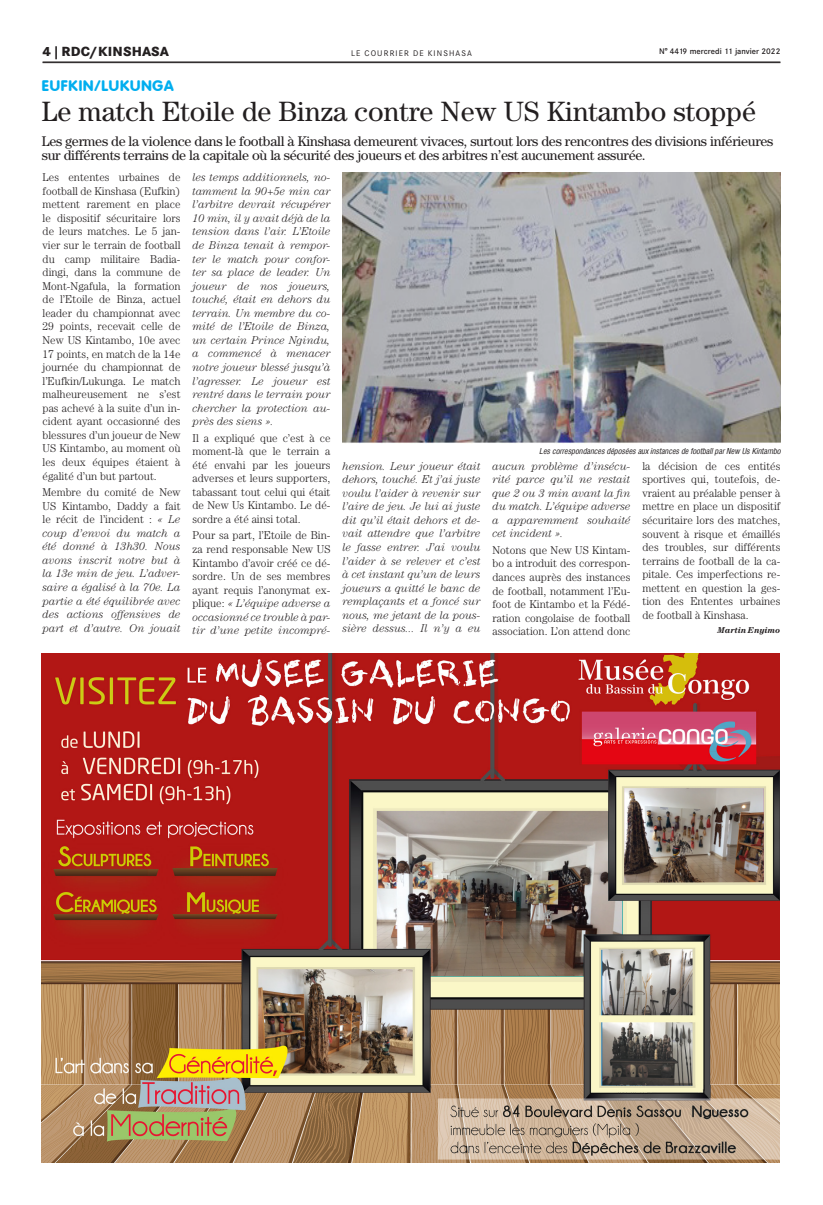
<style>
.page{position:relative;width:823px;height:1205px;background:#fff}
.page>*{position:absolute;margin:0;border:0;box-sizing:border-box;transform-origin:0 0}
.t1{font:28px "Century";color:#231f20}
.t2{font:800 15px "Corporate Rounded";letter-spacing:.06em;color:#00aeef}
.t3{font:14px/14px "Century";letter-spacing:-.02em;color:#231f20}
.t4{font:800 13px "Corporate SBQ";letter-spacing:.01em;color:#231f20}
.t5{font:300 11.3px/13.6px "Century";color:#231f20;text-align:justify}
.t6{font:italic 300 11.3px/13.6px "Century";color:#231f20;text-align:justify}
.t7{font:italic 700 8.5px "Century";color:#231f20}
.t8{font:italic 8px "Corporate Condensed";color:#231f20}
.t9{font:500 8px "Corporate SBQ";color:#231f20}
.t10{font:8px "Corporate SBQ";letter-spacing:.14em;color:#231f20}
.s1{font-style:normal}
.s2{font-style:italic}
</style>
<div class="page">
<hr style="left:43px;top:62px;width:737px;height:1px;background:#231f20">
<img style="left:342px;top:172px;width:438px;height:271px">
<img style="left:42px;top:653px;width:737px;height:509px">
<p class="t4" style="left:43px;top:43px;width:128px">4 | RDC/KINSHASA</p>
<p class="t10" style="left:351px;top:49px;width:122px">LE COURRIER DE KINSHASA</p>
<p class="t9" style="left:658px;top:46px;width:123px">N° 4419 mercredi 11 janvier 2022</p>
<h2 class="t2" style="left:42px;top:77px;width:133px">EUFKIN/LUKUNGA</h2>
<h1 class="t1" style="left:42px;top:95px;width:715px">Le match Etoile de Binza contre New US Kintambo stoppé</h1>
<p class="t3" style="left:42px;top:134px;width:732px">Les germes de la violence dans le football à Kinshasa demeurent vivaces, surtout lors des rencontres des divisions inférieures sur différents terrains de la capitale où la sécurité des joueurs et des arbitres n’est aucunement assurée.</p>
<p class="t5" style="left:43px;top:170px;width:139px">Les ententes urbaines de football de Kinshasa (Eufkin) mettent rarement en place le dispositif sécuritaire lors de leurs matches. Le 5 jan&shy;vier sur le terrain de football du camp militaire Badia&shy;dingi, dans la commune de Mont-Ngafula, la formation de l’Etoile de Binza, actuel leader du championnat avec 29 points, recevait celle de New US Kintambo, 10e avec 17 points, en match de la 14e journée du championnat de l’Eufkin/Lukunga. Le match malheureusement ne s’est pas achevé à la suite d’un in&shy;cident ayant occasionné des blessures d’un joueur de New US Kintambo, au moment où les deux équipes étaient à égalité d’un but partout.</p>
<p class="t6" style="left:43px;top:485px;width:139px"><span class="s1">Membre du comité de New US Kintambo, Daddy a fait le récit de l’incident :</span> « Le coup d’envoi du match a été donné à 13h30. Nous avons inscrit notre but à la 13e min de jeu. L’adver&shy;saire a égalisé à la 70e. La partie a été équilibrée avec des actions offensives de part et d’autre. On jouait</p>
<p class="t6" style="left:192px;top:170px;width:139px">les temps additionnels, no&shy;tamment la 90+5e min car l’arbitre devrait récupérer 10 min, il y avait déjà de la tension dans l’air. L’Etoile de Binza tenait à rempor&shy;ter le match pour confor&shy;ter sa place de leader. Un joueur de nos joueurs, touché, était en dehors du terrain. Un membre du co&shy;mité de l’Etoile de Binza, un certain Prince Ngindu, a commencé à menacer notre joueur blessé jusqu’à l’agresser. Le joueur est rentré dans le terrain pour chercher la protection au&shy;près des siens ».</p>
<p class="t5" style="left:192px;top:431px;width:139px">Il a expliqué que c’est à ce moment-là que le terrain a été envahi par les joueurs adverses et leurs supporters, tabassant tout celui qui était de New Us Kintambo. Le dé&shy;sordre a été ainsi total.</p>
<p class="t5" style="left:192px;top:529px;width:139px">Pour sa part, l’Etoile de Bin&shy;za rend responsable New US Kintambo d’avoir créé ce dé&shy;sordre. Un de ses membres ayant requis l’anonymat ex&shy;plique: <span class="s2">« L’équipe adverse a occasionné ce trouble à par&shy;tir d’une petite incompré-</span></p>
<p class="t8" style="left:539px;top:446px;width:243px">Les correspondances déposées aux instances de football par New Us Kintambo</p>
<p class="t6" style="left:342px;top:459px;width:139px">hension. Leur joueur était dehors, touché. Et j’ai juste voulu l’aider à revenir sur l’aire de jeu. Je lui ai juste dit qu’il était dehors et de&shy;vait attendre que l’arbitre le fasse entrer. J’ai voulu l’aider à se relever et c’est à cet instant qu’un de leurs joueurs a quitté le banc de remplaçants et a foncé sur nous, me jetant de la pous&shy;sière dessus... Il n’y a eu</p>
<p class="t6" style="left:492px;top:459px;width:139px">aucun problème d’insécu&shy;rité parce qu’il ne restait que 2 ou 3 min avant la fin du match. L’équipe adverse a apparemment souhaité cet incident ».</p>
<p class="t5" style="left:492px;top:543px;width:139px">Notons que New US Kintam&shy;bo a introduit des correspon&shy;dances auprès des instances de football, notamment l’Eu&shy;foot de Kintambo et la Fédé&shy;ration congolaise de football association. L’on attend donc</p>
<p class="t5" style="left:642px;top:459px;width:139px">la décision de ces entités sportives qui, toutefois, de&shy;vraient au préalable penser à mettre en place un dispositif sécuritaire lors des matches, souvent à risque et émaillés des troubles, sur différents terrains de football de la ca&shy;pitale. Ces imperfections re&shy;mettent en question la ges&shy;tion des Ententes urbaines de football à Kinshasa.</p>
<p class="t7" style="left:717px;top:625px;width:64px">Martin Enyimo</p>
</div>
